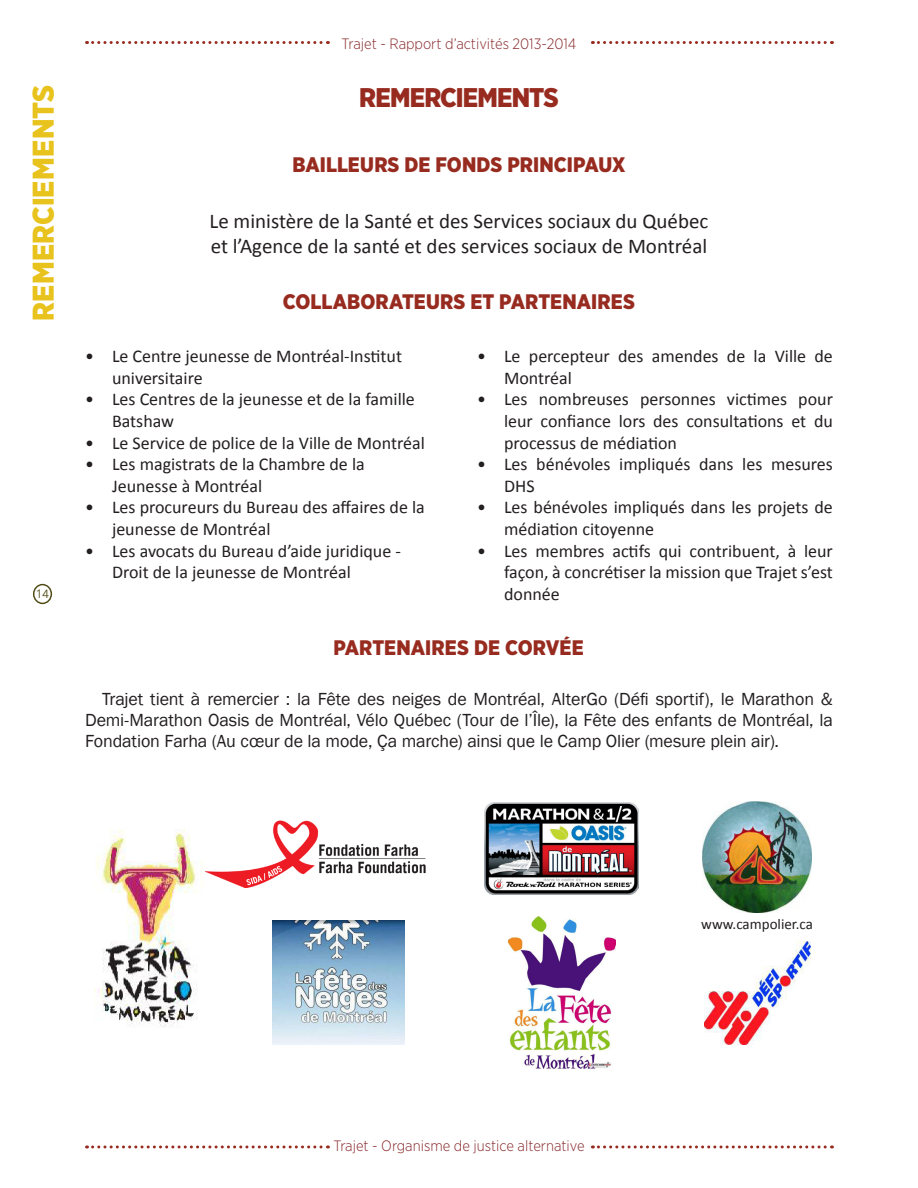
<style>
.page{position:relative;width:918px;height:1188px;background:#fff}
.page>*{position:absolute;margin:0;border:0;box-sizing:border-box;transform-origin:0 0}
.Texte_Trajet_com{font:900 30px "Gotham Narrow";letter-spacing:.01em;color:#e8c31d}
.Titre_1_RapportActiv{font:900 27px "Gotham Narrow";letter-spacing:-.03em;color:#982b1f}
.t1{font:21px "Calibri";color:#231f20}
.Titre_2_RapportActiv{font:900 21px "Gotham Narrow";letter-spacing:.005em;color:#982b1f}
.t2{font:18px/21.6px "Calibri";color:#231f20}
.Texte_RapportActivit{font:18px/21px "Franklin Gothic";letter-spacing:-.01em;color:#231f20;text-align:justify}
.t3{font:300 15px "Gotham Narrow";color:#88292c}
.t4{font:15px "Calibri";color:#231f20}
.t5{font:300 12px "Univers";color:#524d18}
</style>
<div class="page">
<svg style="left:87px;top:1145px;width:241px;height:3px"></svg>
<svg style="left:592px;top:1145px;width:240px;height:3px"></svg>
<div style="left:33px;top:584px;width:19px;height:20px;border:2px solid #524d18;border-radius:50%"></div>
<svg style="left:87px;top:41px;width:241px;height:3px"></svg>
<svg style="left:592px;top:41px;width:240px;height:3px"></svg>
<img style="left:704px;top:941px;width:106px;height:103px">
<img style="left:205px;top:820px;width:221px;height:67px">
<img style="left:95px;top:829px;width:108px;height:198px">
<img style="left:702px;top:802px;width:110px;height:111px">
<img style="left:272px;top:920px;width:132px;height:124px">
<img style="left:485px;top:803px;width:154px;height:91px">
<img style="left:508px;top:916px;width:108px;height:153px">
<p class="t3" style="left:342px;top:34px;width:236px">Trajet - Rapport d’activités 2013-2014</p>
<p class="Texte_Trajet_com" style="left:23px;top:321px;width:237px;rotate:-90deg">REMERCIEMENTS</p>
<p class="Titre_1_RapportActiv" style="left:359px;top:79px;width:201px">REMERCIEMENTS</p>
<p class="Titre_2_RapportActiv" style="left:292px;top:151px;width:335px">BAILLEURS DE FONDS PRINCIPAUX</p>
<p class="t1" style="left:210px;top:208px;width:500px">Le ministère de la Santé et des Services sociaux du Québec</p>
<p class="t1" style="left:211px;top:233px;width:498px">et l’Agence de la santé et des services sociaux de Montréal</p>
<p class="Titre_2_RapportActiv" style="left:283px;top:288px;width:354px">COLLABORATEURS ET PARTENAIRES</p>
<p class="t5" style="left:36px;top:587px;width:15px">14</p>
<p class="t2" style="left:112px;top:345px;width:292px;text-indent:-27px">• Le Centre jeunesse de Montréal-Institut universitaire</p>
<p class="t2" style="left:112px;top:389px;width:304px;text-indent:-27px">• Les Centres de la jeunesse et de la famille<br>Batshaw</p>
<p class="t2" style="left:85px;top:432px;width:341px">• Le Service de police de la Ville de Montréal</p>
<p class="t2" style="left:112px;top:453px;width:254px;text-indent:-27px">• Les magistrats de la Chambre de la<br>Jeunesse à Montréal</p>
<p class="t2" style="left:112px;top:497px;width:314px;text-indent:-27px">• Les procureurs du Bureau des affaires de la jeunesse de Montréal</p>
<p class="t2" style="left:112px;top:540px;width:290px;text-indent:-27px">• Les avocats du Bureau d’aide juridique -<br>Droit de la jeunesse de Montréal</p>
<p class="t2" style="left:504px;top:345px;width:330px;text-indent:-27px">• Le percepteur des amendes de la Ville de<br>Montréal</p>
<p class="t2" style="left:504px;top:389px;width:330px;text-align:justify;text-indent:-27px">• Les nombreuses personnes victimes pour leur confiance lors des consultations et du processus de médiation</p>
<p class="t2" style="left:504px;top:453px;width:330px;text-indent:-27px">• Les bénévoles impliqués dans les mesures<br>DHS</p>
<p class="t2" style="left:504px;top:497px;width:330px;text-indent:-27px">• Les bénévoles impliqués dans les projets de médiation citoyenne</p>
<p class="t2" style="left:504px;top:540px;width:330px;text-align:justify;text-indent:-27px">• Les membres actifs qui contribuent, à leur façon, à concrétiser la mission que Trajet s’est donnée</p>
<p class="Titre_2_RapportActiv" style="left:333px;top:633px;width:252px">PARTENAIRES DE CORVÉE</p>
<p class="Texte_RapportActivit" style="left:85px;top:689px;width:749px;text-indent:17px">Trajet tient à remercier : la Fête des neiges de Montréal, AlterGo (Défi sportif), le Marathon &amp; Demi-Marathon Oasis de Montréal, Vélo Québec (Tour de l’Île), la Fête des enfants de Montréal, la Fondation Farha (Au cœur de la mode, Ça marche) ainsi que le Camp Olier (mesure plein air).</p>
<p class="t4" style="left:701px;top:914px;width:113px">www.campolier.ca</p>
<p class="t3" style="left:333px;top:1137px;width:253px">Trajet - Organisme de justice alternative</p>
</div>
